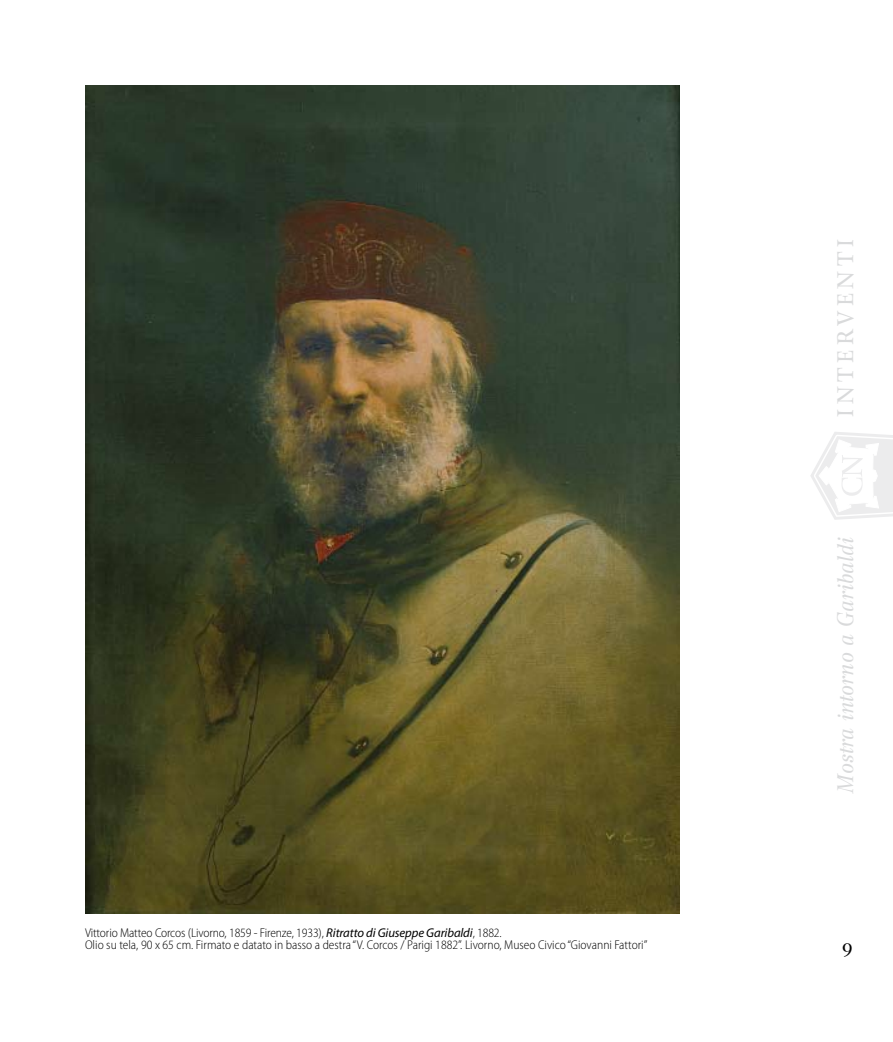
<style>
.page{position:relative;width:893px;height:1042px;background:#fff}
.page>*{position:absolute;margin:0;border:0;box-sizing:border-box;transform-origin:0 0}
.t1{font:italic 22.5px "Wilke LT Std";letter-spacing:-.01em;color:#d9dadb}
.t2{font:22.5px "Wilke LT Std";letter-spacing:.2em;color:#d9dadb}
.t3{font:300 semi-condensed 12.75px/12.8px "Myriad Pro";letter-spacing:-.005em;color:#000}
.s1{font-weight:400;font-style:italic;font-stretch:normal}
</style>
<div class="page">
<svg style="left:810px;top:432px;width:83px;height:88px"></svg>
<img style="left:85px;top:85px;width:594px;height:829px">
<p class="t3" style="left:85px;top:926px;width:564px">Vittorio Matteo Corcos (Livorno, 1859 - Firenze, 1933), <span class="s1">Ritratto di Giuseppe Garibaldi</span>, 1882.<br>Olio su tela, 90 x 65 cm. Firmato e datato in basso a destra “V. Corcos / Parigi 1882”. Livorno, Museo Civico “Giovanni Fattori”</p>
<h1 class="t2" style="left:832px;top:417px;width:179px;rotate:-90deg">INTERVENTI</h1>
<h1 class="t1" style="left:831px;top:794px;width:258px;rotate:-90deg">Mostra intorno a Garibaldi</h1>
</div>
